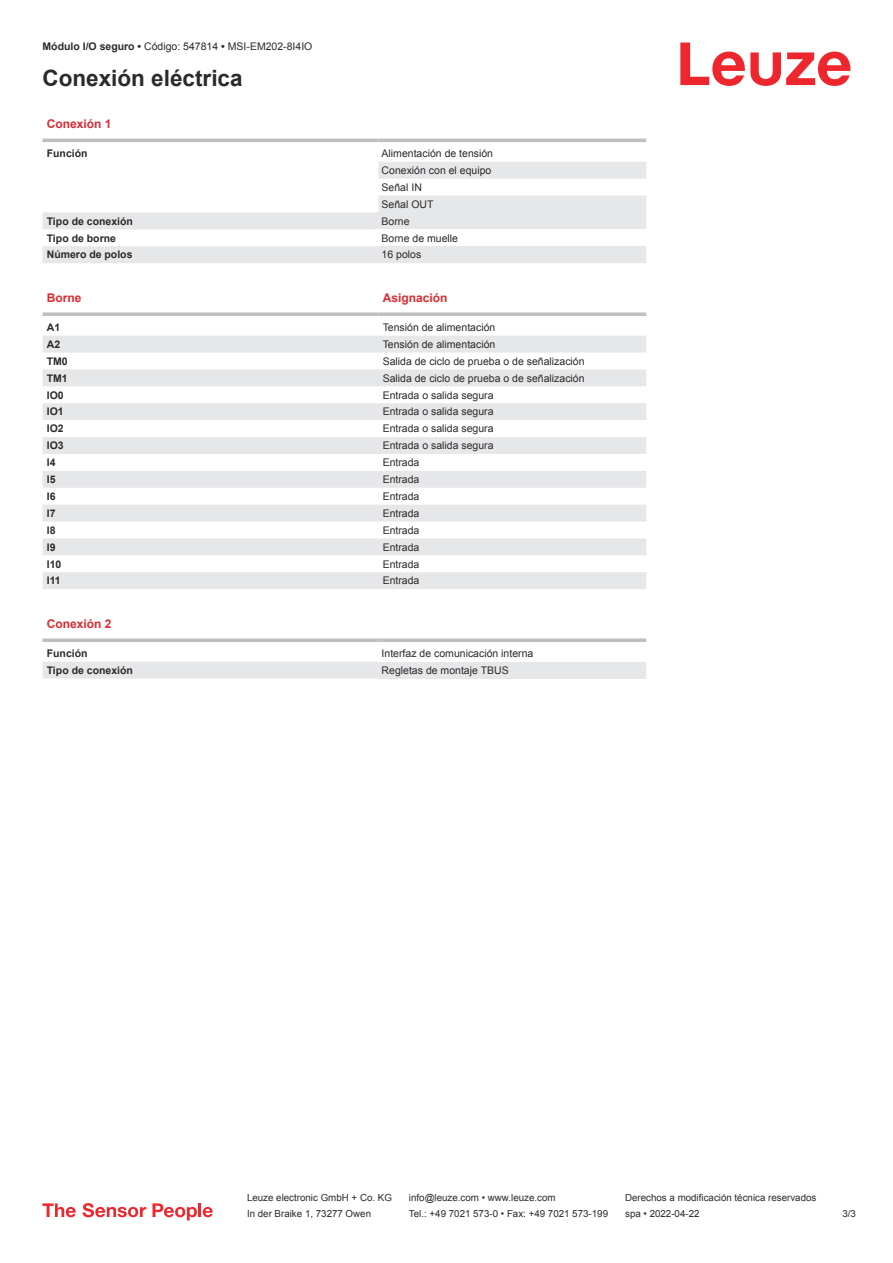
<style>
.page{position:relative;width:893px;height:1263px;background:#fff}
.page>*{position:absolute;margin:0;border:0;box-sizing:border-box;transform-origin:0 0}
.t1{font:700 22.5px "Arial";color:#2b292a}
.t2{font:700 12px "Arial";color:#db2a30}
.t3{font:10.5px/17px "Arial";color:#2b292a}
.t4{font:700 10.5px "Arial";color:#2b292a}
.t5{font:9.75px "Arial";color:#2b292a}
.s1{font-weight:700}
</style>
<div class="page">
<svg style="left:680px;top:43px;width:170px;height:43px"></svg>
<svg style="left:43px;top:138px;width:603px;height:1px"></svg>
<hr style="left:43px;top:139px;width:335px;height:3px;background:#bdbfc1">
<hr style="left:378px;top:139px;width:268px;height:3px;background:#bdbfc1">
<svg style="left:43px;top:162px;width:603px;height:101px"></svg>
<div style="left:378px;top:212px;width:268px;height:17px;background:#e6e7e9"></div>
<div style="left:378px;top:229px;width:268px;height:17px;background:#fff"></div>
<div style="left:378px;top:246px;width:268px;height:17px;background:#e6e7e9"></div>
<svg style="left:43px;top:336px;width:603px;height:253px;fill:#e6e7e9"></svg>
<svg style="left:43px;top:312px;width:335px;height:4px"></svg>
<svg style="left:378px;top:312px;width:268px;height:4px"></svg>
<div style="left:43px;top:662px;width:335px;height:16px;background:#e6e7e9"></div>
<svg style="left:43px;top:638px;width:335px;height:4px"></svg>
<svg style="left:378px;top:638px;width:268px;height:4px"></svg>
<div style="left:378px;top:662px;width:268px;height:16px;background:#e6e7e9"></div>
<svg style="left:43px;top:1203px;width:33px;height:14px"></svg>
<svg style="left:83px;top:1203px;width:63px;height:14px"></svg>
<svg style="left:153px;top:1203px;width:44px;height:17px"></svg>
<hr style="left:198px;top:1203px;width:3px;height:14px;background:#ed272d">
<svg style="left:203px;top:1207px;width:10px;height:10px"></svg>
<p class="t3" style="left:43px;top:39px;width:271px"><span class="s1">Módulo I/O seguro •</span> Código: 547814 <span class="s1">•</span> MSI-EM202-8I4IO</p>
<h1 class="t1" style="left:43px;top:70px;width:202px">Conexión eléctrica</h1>
<p class="t2" style="left:47px;top:119px;width:66px">Conexión 1</p>
<p class="t4" style="left:47px;top:149px;width:42px">Función</p>
<p class="t3" style="left:382px;top:146px;width:113px">Alimentación de tensión<br>Conexión con el equipo<br>Señal IN<br>Señal OUT</p>
<p class="t4" style="left:47px;top:217px;width:88px">Tipo de conexión</p>
<p class="t3" style="left:382px;top:213px;width:30px">Borne</p>
<p class="t4" style="left:47px;top:234px;width:71px">Tipo de borne</p>
<p class="t3" style="left:382px;top:230px;width:78px">Borne de muelle</p>
<p class="t4" style="left:47px;top:251px;width:87px">Número de polos</p>
<p class="t3" style="left:382px;top:247px;width:41px">16 polos</p>
<p class="t2" style="left:47px;top:293px;width:36px">Borne</p>
<p class="t2" style="left:383px;top:293px;width:66px">Asignación</p>
<p class="t4" style="left:47px;top:323px;width:15px">A1</p>
<p class="t3" style="left:383px;top:320px;width:114px">Tensión de alimentación</p>
<p class="t4" style="left:47px;top:340px;width:15px">A2</p>
<p class="t3" style="left:383px;top:337px;width:114px">Tensión de alimentación</p>
<p class="t4" style="left:47px;top:357px;width:22px">TM0</p>
<p class="t3" style="left:383px;top:353px;width:203px">Salida de ciclo de prueba o de señalización</p>
<p class="t4" style="left:47px;top:374px;width:22px">TM1</p>
<p class="t3" style="left:383px;top:370px;width:203px">Salida de ciclo de prueba o de señalización</p>
<p class="t4" style="left:47px;top:391px;width:18px">IO0</p>
<p class="t3" style="left:383px;top:387px;width:112px">Entrada o salida segura</p>
<p class="t4" style="left:47px;top:408px;width:18px">IO1</p>
<p class="t3" style="left:383px;top:404px;width:112px">Entrada o salida segura</p>
<p class="t4" style="left:47px;top:425px;width:18px">IO2</p>
<p class="t3" style="left:383px;top:421px;width:112px">Entrada o salida segura</p>
<p class="t4" style="left:47px;top:442px;width:18px">IO3</p>
<p class="t3" style="left:383px;top:438px;width:112px">Entrada o salida segura</p>
<p class="t4" style="left:47px;top:458px;width:10px">I4</p>
<p class="t3" style="left:383px;top:455px;width:38px">Entrada</p>
<p class="t4" style="left:47px;top:475px;width:10px">I5</p>
<p class="t3" style="left:383px;top:472px;width:38px">Entrada</p>
<p class="t4" style="left:47px;top:492px;width:10px">I6</p>
<p class="t3" style="left:383px;top:489px;width:38px">Entrada</p>
<p class="t4" style="left:47px;top:509px;width:10px">I7</p>
<p class="t3" style="left:383px;top:506px;width:38px">Entrada</p>
<p class="t4" style="left:47px;top:526px;width:10px">I8</p>
<p class="t3" style="left:383px;top:522px;width:38px">Entrada</p>
<p class="t4" style="left:47px;top:543px;width:10px">I9</p>
<p class="t3" style="left:383px;top:539px;width:38px">Entrada</p>
<p class="t4" style="left:47px;top:560px;width:16px">I10</p>
<p class="t3" style="left:383px;top:556px;width:38px">Entrada</p>
<p class="t4" style="left:47px;top:577px;width:16px">I11</p>
<p class="t3" style="left:383px;top:573px;width:38px">Entrada</p>
<p class="t2" style="left:47px;top:619px;width:66px">Conexión 2</p>
<p class="t4" style="left:47px;top:649px;width:42px">Función</p>
<p class="t3" style="left:382px;top:646px;width:153px">Interfaz de comunicación interna</p>
<p class="t4" style="left:47px;top:666px;width:88px">Tipo de conexión</p>
<p class="t3" style="left:382px;top:663px;width:129px">Regletas de montaje TBUS</p>
<p class="t5" style="left:247px;top:1194px;width:146px">Leuze electronic GmbH + Co. KG</p>
<p class="t5" style="left:409px;top:1194px;width:148px">info@leuze.com • www.leuze.com</p>
<p class="t5" style="left:625px;top:1194px;width:193px">Derechos a modificación técnica reservados</p>
<p class="t5" style="left:247px;top:1210px;width:126px">In der Braike 1, 73277 Owen</p>
<p class="t5" style="left:409px;top:1210px;width:201px">Tel.: +49 7021 573-0 • Fax: +49 7021 573-199</p>
<p class="t5" style="left:625px;top:1210px;width:76px">spa • 2022-04-22</p>
<p class="t5" style="left:842px;top:1210px;width:15px">3 /3</p>
</div>
